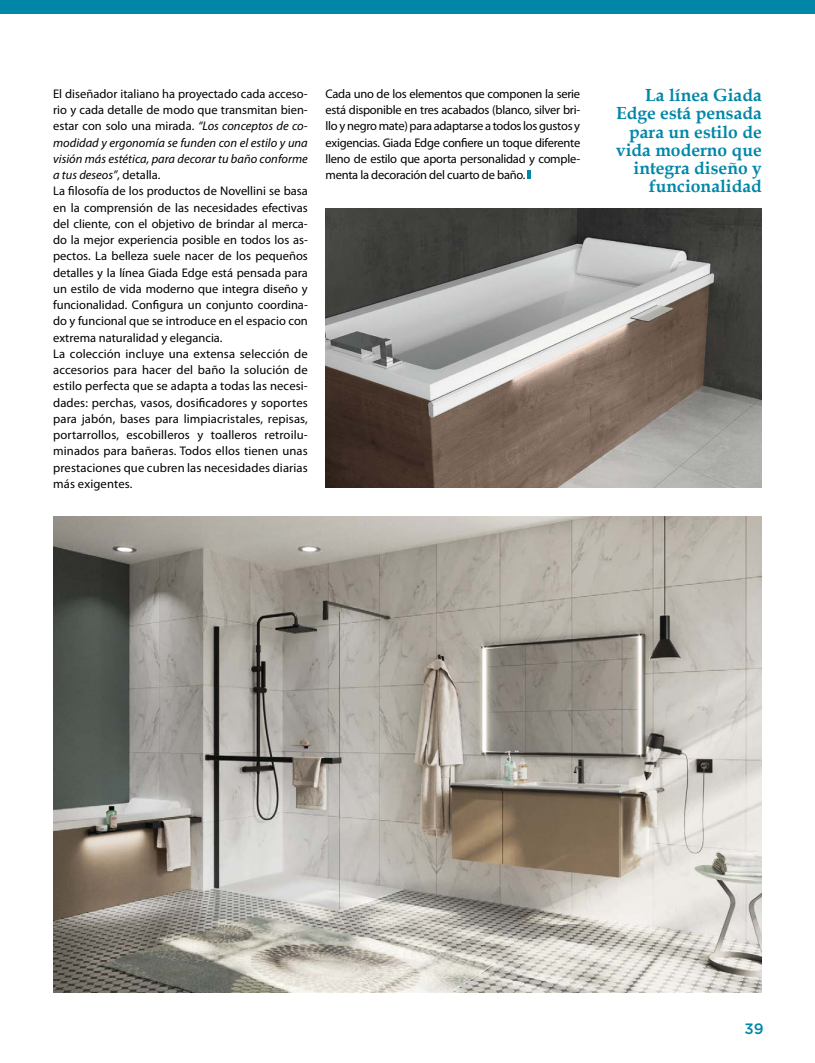
<style>
.page{position:relative;width:815px;height:1063px;background:#fff}
.page>*{position:absolute;margin:0;border:0;box-sizing:border-box;transform-origin:0 0}
.t1{font:700 17.5px/18.1px "Book Antiqua";color:#0087a8;text-align:right}
.t2{font:500 15px "Gotham";color:#0087a8}
.t3{font:12.5px/16.2px "Myriad Pro";color:#000}
.s1{font-style:italic}
</style>
<div class="page">
<div style="left:0;top:0;width:815px;height:14px;background:#0087a8"></div>
<svg style="left:527px;top:171px;width:4px;height:8px"></svg>
<img style="left:53px;top:516px;width:709px;height:476px">
<img style="left:326px;top:209px;width:436px;height:279px">
<p class="t3" style="left:53px;top:85px;width:256px">El diseñador italiano ha proyectado cada acceso&shy;rio y cada detalle de modo que transmitan bien&shy;estar con solo una mirada. <span class="s1">“Los conceptos de co&shy;modidad y ergonomía se funden con el estilo y una visión más estética, para decorar tu baño conforme a tus deseos”</span>, detalla.<br>La filosofía de los productos de Novellini se basa en la comprensión de las necesidades efectivas del cliente, con el objetivo de brindar al merca&shy;do la mejor experiencia posible en todos los as&shy;pectos. La belleza suele nacer de los pequeños detalles y la línea Giada Edge está pensada para un estilo de vida moderno que integra diseño y funcionalidad. Configura un conjunto coordina&shy;do y funcional que se introduce en el espacio con extrema naturalidad y elegancia.<br>La colección incluye una extensa selección de accesorios para hacer del baño la solución de estilo perfecta que se adapta a todas las necesi&shy;dades: perchas, vasos, dosificadores y soportes para jabón, bases para limpiacristales, repisas, portarrollos, escobilleros y toalleros retroilu&shy;minados para bañeras. Todos ellos tienen unas prestaciones que cubren las necesidades diarias más exigentes.</p>
<h1 class="t1" style="left:616px;top:86px;width:147px">La línea Giada<br>Edge está pensada para un estilo de vida moderno que integra diseño y funcionalidad</h1>
<p class="t3" style="left:326px;top:85px;width:256px;text-align:justify">Cada uno de los elementos que componen la serie está disponible en tres acabados (blanco, silver bri&shy;llo y negro mate) para adaptarse a todos los gustos y exigencias. Giada Edge confiere un toque diferente lleno de estilo que aporta personalidad y comple&shy;menta la decoración del cuarto de baño.</p>
<p class="t2" style="left:745px;top:1018px;width:21px">39</p>
</div>
